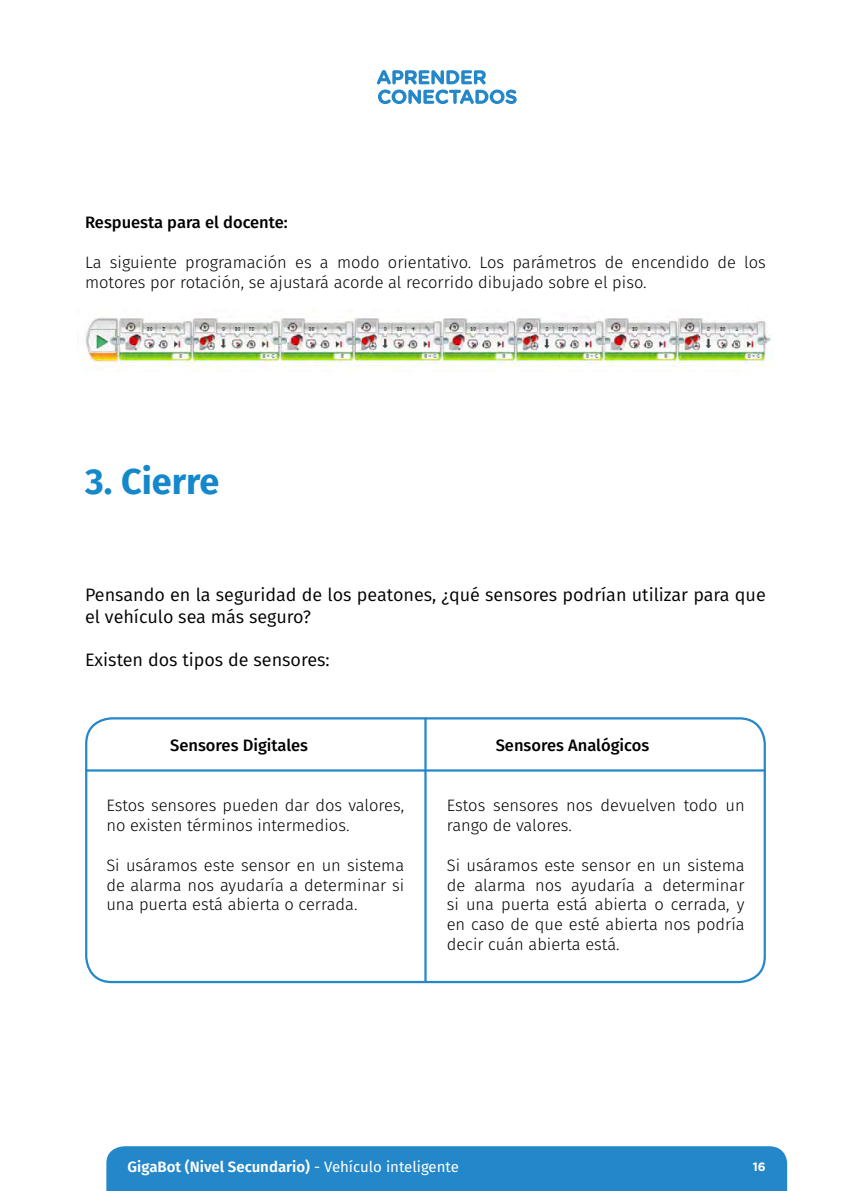
<style>
.page{position:relative;width:851px;height:1191px;background:#fff}
.page>*{position:absolute;margin:0;border:0;box-sizing:border-box;transform-origin:0 0}
.t1{font:700 36px "Fira Sans";color:#1488ca}
.t2{font:18px/21.6px "Fira Sans";color:#000}
.t3{font:300 16.5px/19.8px "Fira Sans";color:#000}
.t4{font:500 16.5px "Fira Sans";color:#000}
.t5{font:600 15px "Fira Sans";color:#fff}
.t6{font:700 12px "Gotham";color:#fff}
.s1{font-weight:400}
</style>
<div class="page">
<div style="left:106px;top:1146px;width:681px;height:45px;background:#2387c9"></div>
<svg style="left:377px;top:70px;width:139px;height:34px"></svg>
<img style="left:85px;top:318px;width:686px;height:53px">
<div style="left:85px;top:717px;width:680px;height:266px;border:2px solid #2387c9;border-radius:26px"></div>
<hr style="left:424px;top:718px;width:2px;height:264px;background:#2387c9">
<hr style="left:86px;top:769px;width:678px;height:2px;background:#2387c9">
<p class="t4" style="left:85px;top:209px;width:204px">Respuesta para el docente:</p>
<p class="t3" style="left:85px;top:252px;width:682px">La siguiente programación es a modo orientativo. Los parámetros de encendido de los motores por rotación, se ajustará acorde al recorrido dibujado sobre el piso.</p>
<h1 class="t1" style="left:85px;top:451px;width:136px">3. Cierre</h1>
<p class="t2" style="left:85px;top:583px;width:682px">Pensando en la seguridad de los peatones, ¿qué sensores podrían utilizar para que el vehículo sea más seguro?</p>
<p class="t2" style="left:85px;top:648px;width:246px">Existen dos tipos de sensores:</p>
<p class="t4" style="left:170px;top:731px;width:139px">Sensores Digitales</p>
<p class="t4" style="left:495px;top:731px;width:155px">Sensores Analógicos</p>
<p class="t3" style="left:106px;top:795px;width:299px">Estos sensores pueden dar dos valores, no existen términos intermedios.</p>
<p class="t3" style="left:106px;top:855px;width:299px;text-align:justify">Si usáramos este sensor en un sistema de alarma nos ayudaría a determinar si una puerta está abierta o cerrada.</p>
<p class="t3" style="left:446px;top:795px;width:299px">Estos sensores nos devuelven todo un rango de valores.</p>
<p class="t3" style="left:446px;top:855px;width:299px;text-align:justify">Si usáramos este sensor en un sistema de alarma nos ayudaría a determinar si una puerta está abierta o cerrada, y en caso de que esté abierta nos podría decir cuán abierta está.</p>
<p class="t5" style="left:128px;top:1155px;width:333px">GigaBot (Nivel Secundario) <span class="s1">- Vehículo inteligente</span></p>
<p class="t6" style="left:752px;top:1159px;width:15px">16</p>
</div>
